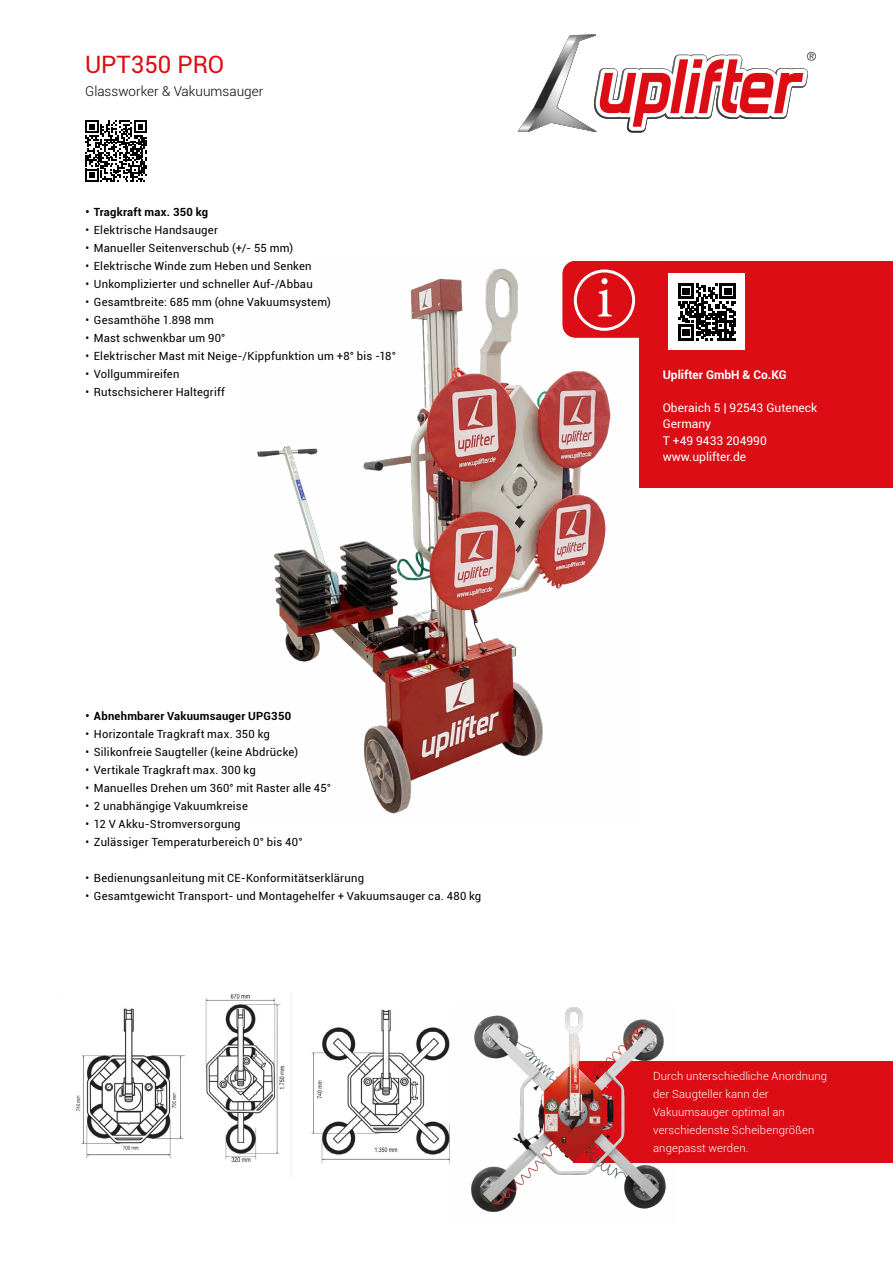
<style>
.page{position:relative;width:893px;height:1263px;background:#fff}
.page>*{position:absolute;margin:0;border:0;box-sizing:border-box;transform-origin:0 0}
.t1{font:60px "Minion Pro";color:#fff}
.t2{font:24px "Roboto";color:#dc0d15}
.t3{font:300 13.5px "Roboto";color:#000}
.t4{font:12px/16.5px "Roboto";color:#fff}
.t5{font:700 12px "Roboto";color:#fff}
.t6{font:11.25px "Roboto";letter-spacing:.02em;color:#000}
.t7{font:300 11.25px/18px "Roboto";letter-spacing:.01em;color:#fff}
.t8{font:11.25px/16.5px "Roboto";color:#fff}
.t9{font:700 11.25px "Roboto";letter-spacing:.02em;color:#000}
.t10{font:700 11.25px "Roboto";color:#fff}
</style>
<div class="page">
<div style="left:639px;top:261px;width:254px;height:227px;background:#dc0d15"></div>
<div style="left:573px;top:1061px;width:320px;height:101px;background:#dc0d15"></div>
<img style="left:257px;top:261px;width:378px;height:553px">
<img style="left:471px;top:1007px;width:207px;height:205px">
<img style="left:205px;top:993px;width:80px;height:170px">
<img style="left:311px;top:1009px;width:139px;height:155px">
<img style="left:76px;top:1008px;width:109px;height:151px">
<svg style="left:518px;top:34px;width:298px;height:99px"></svg>
<div style="left:563px;top:261px;width:114px;height:76px;background:#dc0d15;border-radius:13px"></div>
<div style="left:574px;top:269px;width:61px;height:62px;border:3px solid #fff;border-radius:50%"></div>
<div style="left:669px;top:274px;width:76px;height:76px;background:#fff"></div>
<svg style="left:678px;top:283px;width:58px;height:58px"></svg>
<svg style="left:85px;top:120px;width:62px;height:62px"></svg>
<h2 class="t2" style="left:85px;top:47px;width:141px">UPT350 PRO</h2>
<p class="t3" style="left:85px;top:82px;width:180px">Glassworker &amp; Vakuumsauger</p>
<p class="t9" style="left:85px;top:204px;width:124px">• Tragkraft max. 350 kg</p>
<p class="t6" style="left:85px;top:222px;width:134px">• Elektrische Handsauger</p>
<p class="t6" style="left:85px;top:240px;width:209px">• Manueller Seitenverschub (+/- 55 mm)</p>
<p class="t6" style="left:85px;top:258px;width:228px">• Elektrische Winde zum Heben und Senken</p>
<p class="t6" style="left:85px;top:276px;width:229px">• Unkomplizierter und schneller Auf-/Abbau</p>
<p class="t6" style="left:85px;top:294px;width:247px">• Gesamtbreite: 685 mm (ohne Vakuumsystem)</p>
<p class="t6" style="left:85px;top:312px;width:130px">• Gesamthöhe 1.898 mm</p>
<p class="t6" style="left:85px;top:330px;width:142px">• Mast schwenkbar um 90°</p>
<p class="t6" style="left:85px;top:348px;width:312px">• Elektrischer Mast mit Neige-/Kippfunktion um +8° bis -18°</p>
<p class="t6" style="left:85px;top:366px;width:96px">• Vollgummireifen</p>
<p class="t6" style="left:85px;top:384px;width:141px">• Rutschsicherer Haltegriff</p>
<p class="t9" style="left:85px;top:708px;width:207px">• Abnehmbarer Vakuumsauger UPG350</p>
<p class="t6" style="left:85px;top:726px;width:186px">• Horizontale Tragkraft max. 350 kg</p>
<p class="t6" style="left:85px;top:744px;width:214px">• Silikonfreie Saugteller (keine Abdrücke)</p>
<p class="t6" style="left:85px;top:762px;width:172px">• Vertikale Tragkraft max. 300 kg</p>
<p class="t6" style="left:85px;top:780px;width:247px">• Manuelles Drehen um 360° mit Raster alle 45°</p>
<p class="t6" style="left:85px;top:798px;width:164px">• 2 unabhängige Vakuumkreise</p>
<p class="t6" style="left:85px;top:816px;width:157px">• 12 V Akku-Stromversorgung</p>
<p class="t6" style="left:85px;top:834px;width:219px">• Zulässiger Temperaturbereich 0° bis 40°</p>
<p class="t6" style="left:85px;top:870px;width:280px">• Bedienungsanleitung mit CE-Konformitätserklärung</p>
<p class="t6" style="left:85px;top:888px;width:397px">• Gesamtgewicht Transport- und Montagehelfer + Vakuumsauger ca. 480 kg</p>
<h1 class="t1" style="left:596px;top:257px;width:18px">i</h1>
<p class="t5" style="left:663px;top:366px;width:126px">Uplifter GmbH &amp; Co.KG</p>
<p class="t4" style="left:663px;top:399px;width:156px">Oberaich 5 | 92543 Guteneck<br>Germany<br>T +49 9433 204990 www.uplifter.de</p>
<p class="t10" style="left:663px;top:367px;width:118px">Uplifter GmbH &amp; Co.KG</p>
<p class="t8" style="left:663px;top:399px;width:146px">Oberaich 5 | 92543 Guteneck<br>T +49 9433 204990 www.uplifter.de</p>
<p class="t7" style="left:653px;top:1067px;width:176px">Durch unterschiedliche Anordnung der Saugteller kann der<br>Vakuumsauger optimal an verschiedenste Scheibengrößen angepasst werden.</p>
</div>
